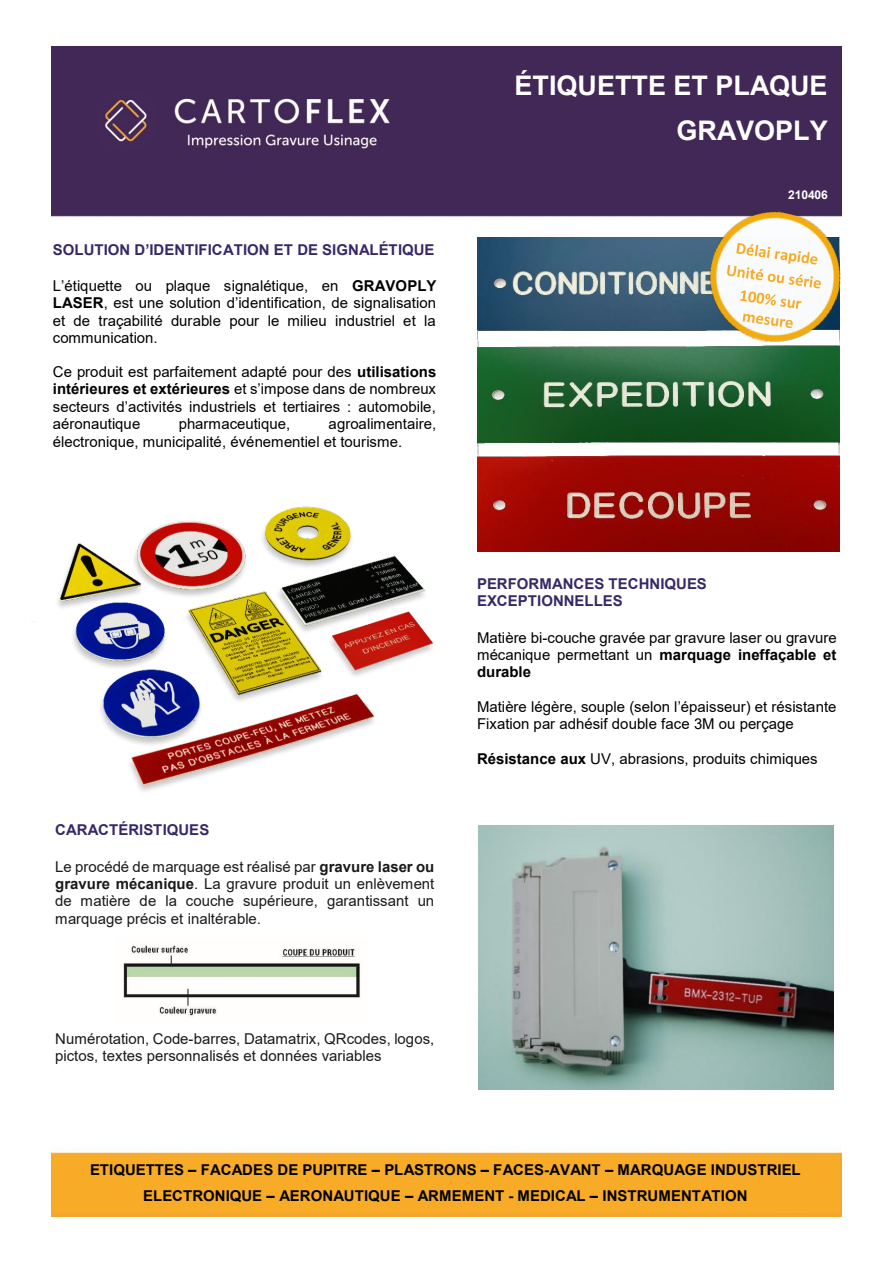
<style>
.page{position:relative;width:893px;height:1263px;background:#fff}
.page>*{position:absolute;margin:0;border:0;box-sizing:border-box;transform-origin:0 0}
.t1{font:700 27px/45.5px "Arial";color:#fff;text-align:right}
.t2{font:15px/17.2px "Arial";color:#000;text-align:justify}
.t3{font:15px/17.4px "Arial";color:#1a1a1a;text-align:justify}
.t4{font:700 15px/25.8px "Arial";color:#000;text-align:center}
.t5{font:700 15px/17.2px "Arial";color:#372865}
.t6{font:700 12px "Arial";letter-spacing:-.005em;color:#fff}
.s1{font-weight:700}
</style>
<div class="page">
<img style="left:51px;top:47px;width:791px;height:1169px">
<div style="left:52px;top:1155px;width:787px;height:58px;background:#f7ab26"></div>
<img style="left:477px;top:237px;width:362px;height:314px">
<img style="left:32px;top:490px;width:414px;height:305px">
<img style="left:478px;top:826px;width:356px;height:264px">
<img style="left:697px;top:199px;width:145px;height:157px">
<img style="left:708px;top:235px;width:129px;height:104px">
<svg style="left:727px;top:243px;width:94px;height:85px"></svg>
<img style="left:116px;top:936px;width:251px;height:87px">
<h1 class="t1" style="left:515px;top:63px;width:315px">ÉTIQUETTE ET PLAQUE<br>GRAVOPLY</h1>
<p class="t5" style="left:53px;top:241px;width:383px">SOLUTION D’IDENTIFICATION ET DE SIGNALÉTIQUE</p>
<p class="t2" style="left:53px;top:277px;width:385px">L’étiquette ou plaque signalétique, en <span class="s1">GRAVOPLY LASER</span>, est une solution d’identification, de signalisation et de traçabilité durable pour le milieu industriel et la communication.</p>
<p class="t2" style="left:53px;top:363px;width:385px">Ce produit est parfaitement adapté pour des <span class="s1">utilisations intérieures et extérieures</span> et s’impose dans de nombreux secteurs d’activités industriels et tertiaires : automobile, aéronautique</p>
<p class="t2" style="left:53px;top:415px;width:385px;text-indent:276px">agroalimentaire, électronique, municipalité, événementiel et tourisme.</p>
<p class="t2" style="left:179px;top:415px;width:113px">pharmaceutique,</p>
<p class="t6" style="left:788px;top:186px;width:41px">210406</p>
<p class="t5" style="left:55px;top:822px;width:156px">CARACTÉRISTIQUES</p>
<p class="t3" style="left:55px;top:857px;width:381px">Le procédé de marquage est réalisé par <span class="s1">gravure laser ou gravure mécanique</span>. La gravure produit un enlèvement de matière de la couche supérieure, garantissant un marquage précis et inaltérable.</p>
<p class="t3" style="left:55px;top:1031px;width:381px;line-height:17px">Numérotation, Code-barres, Datamatrix, QRcodes, logos, pictos, textes personnalisés et données variables</p>
<p class="t5" style="left:477px;top:575px;width:231px">PERFORMANCES TECHNIQUES<br>EXCEPTIONNELLES</p>
<p class="t2" style="left:477px;top:629px;width:361px">Matière bi-couche gravée par gravure laser ou gravure mécanique permettant un <span class="s1">marquage ineffaçable et durable</span></p>
<p class="t2" style="left:477px;top:698px;width:361px">Matière légère, souple (selon l’épaisseur) et résistante<br>Fixation par adhésif double face 3M ou perçage</p>
<p class="t2" style="left:477px;top:750px;width:342px"><span class="s1">Résistance aux</span> UV, abrasions, produits chimiques</p>
<p class="t4" style="left:90px;top:1157px;width:712px">ETIQUETTES – FACADES DE PUPITRE – PLASTRONS – FACES-AVANT – MARQUAGE INDUSTRIEL<br>ELECTRONIQUE – AERONAUTIQUE – ARMEMENT - MEDICAL – INSTRUMENTATION</p>
</div>
